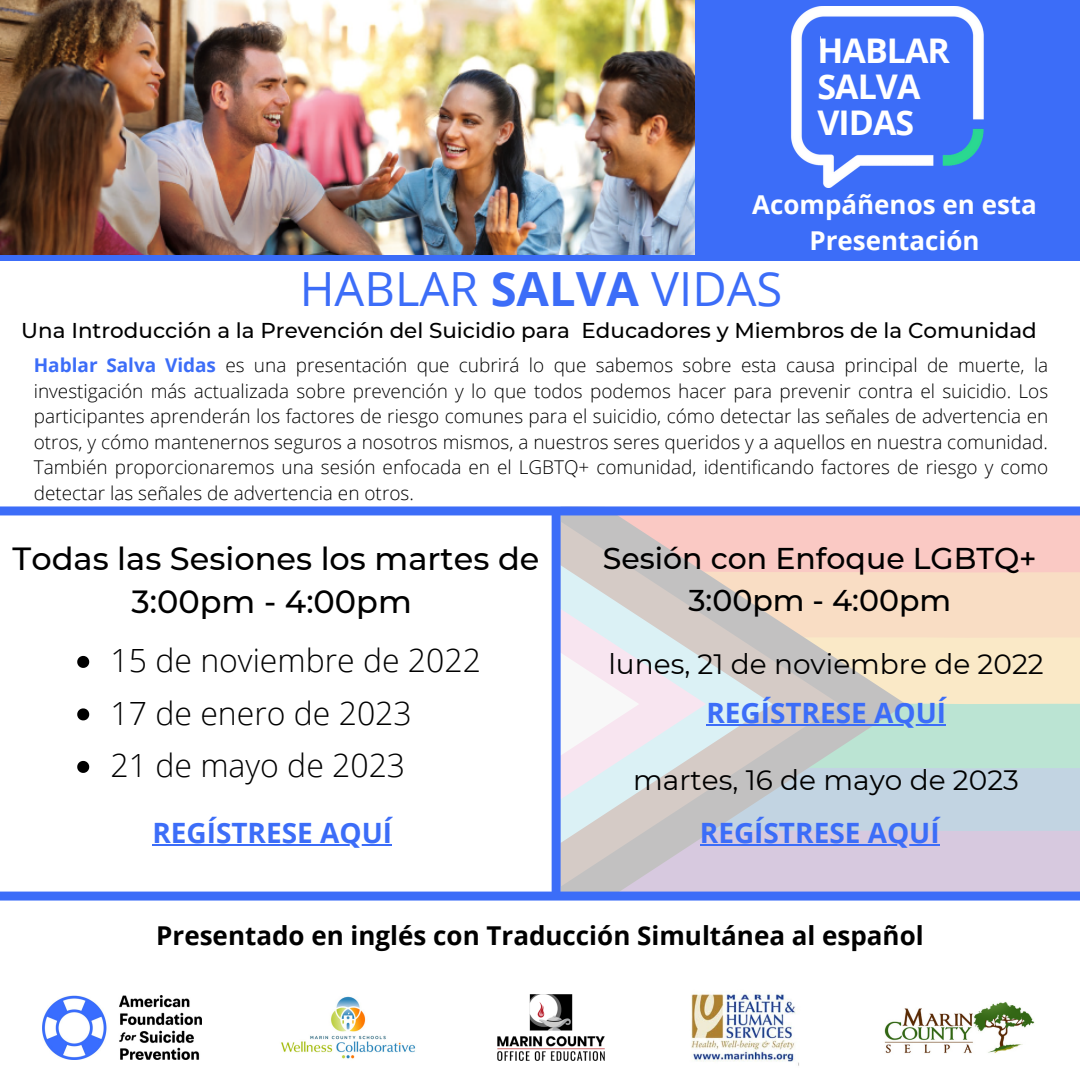
<style>
.page{position:relative;width:1080px;height:1080px;background:#fff}
.page>*{position:absolute;margin:0;border:0;box-sizing:border-box;transform-origin:0 0}
.t1{font:47.2px "Open Sans";color:#3c6df8}
.t2{font:700 34px/36px "Open Sans";letter-spacing:-.03em;color:#fff}
.t3{font:300 32px/52.4px "Open Sans";color:#000}
.t4{font:500 32px/43.6px "Montserrat";color:#000;text-align:center}
.t5{font:500 30px/42px "Montserrat";color:#000;text-align:center}
.t6{font:28px "Montserrat";color:#000}
.t7{font:700 28px "Open Sans";color:#3c6df8}
.t8{font:700 26px "Open Sans";color:#000}
.t9{font:700 26px/36px "Open Sans";color:#fff;text-align:center}
.t10{font:500 21.4px "Montserrat";color:#000}
.t11{font:300 19px/25.6px "Open Sans";color:#000;text-align:justify}
.s1{font-weight:700}
.s2{font-weight:700;color:#3c6df8}
</style>
<div class="page">
<svg style="left:0;top:506px;width:1080px;height:395px"></svg>
<div style="left:0;top:0;width:1080px;height:261px;background:#3c6df8"></div>
<img style="left:0;top:0;width:694px;height:255px">
<img style="left:791px;top:6px;width:193px;height:182px">
<div style="left:821px;top:31px;width:141px;height:120px;background:#3c6df8"></div>
<img style="left:42px;top:995px;width:159px;height:65px">
<img style="left:497px;top:994px;width:108px;height:67px">
<img style="left:884px;top:1002px;width:151px;height:52px">
<img style="left:691px;top:992px;width:108px;height:74px">
<img style="left:281px;top:996px;width:135px;height:63px">
<hr style="left:700px;top:845px;width:240px;height:1px;background:#3c6df8">
<h2 class="t2" style="left:818px;top:32px;width:134px">HABLAR<br>SALVA<br>VIDAS</h2>
<h3 class="t9" style="left:752px;top:186px;width:286px">Acompáñenos en esta<br>Presentación</h3>
<h1 class="t1" style="left:300px;top:256px;width:484px">HABLAR <span class="s1">SALVA</span> VIDAS</h1>
<p class="t10" style="left:21px;top:317px;width:1017px">Una Introducción a la Prevención del Suicidio para Educadores y Miembros de la Comunidad</p>
<p class="t11" style="left:34px;top:352px;width:1016px"><span class="s2">Hablar Salva Vidas</span> es una presentación que cubrirá lo que sabemos sobre esta causa principal de muerte, la investigación más actualizada sobre prevención y lo que todos podemos hacer para prevenir contra el suicidio. Los participantes aprenderán los factores de riesgo comunes para el suicidio, cómo detectar las señales de advertencia en otros, y cómo mantenernos seguros a nosotros mismos, a nuestros seres queridos y a aquellos en nuestra comunidad.<br>También proporcionaremos una sesión enfocada en el LGBTQ+ comunidad, identificando factores de riesgo y como detectar las señales de advertencia en otros.</p>
<h3 class="t4" style="left:13px;top:537px;width:528px">Todas las Sesiones los martes de<br>3:00pm - 4:00pm</h3>
<h3 class="t3" style="left:111px;top:634px;width:372px">15 de noviembre de 2022<br>17 de enero de 2023<br>21 de mayo de 2023</h3>
<h3 class="t7" style="left:152px;top:813px;width:241px">REGÍSTRESE AQUÍ</h3>
<h3 class="t5" style="left:603px;top:537px;width:435px">Sesión con Enfoque LGBTQ+<br>3:00pm - 4:00pm</h3>
<h3 class="t6" style="left:608px;top:647px;width:437px">lunes, 21 de noviembre de 2022</h3>
<h3 class="t7" style="left:706px;top:693px;width:241px">REGÍSTRESE AQUÍ</h3>
<h3 class="t6" style="left:633px;top:762px;width:387px">martes, 16 de mayo de 2023</h3>
<h3 class="t7" style="left:700px;top:813px;width:241px">REGÍSTRESE AQUÍ</h3>
<h3 class="t8" style="left:156px;top:917px;width:769px">Presentado en inglés con Traducción Simultánea al español</h3>
</div>
